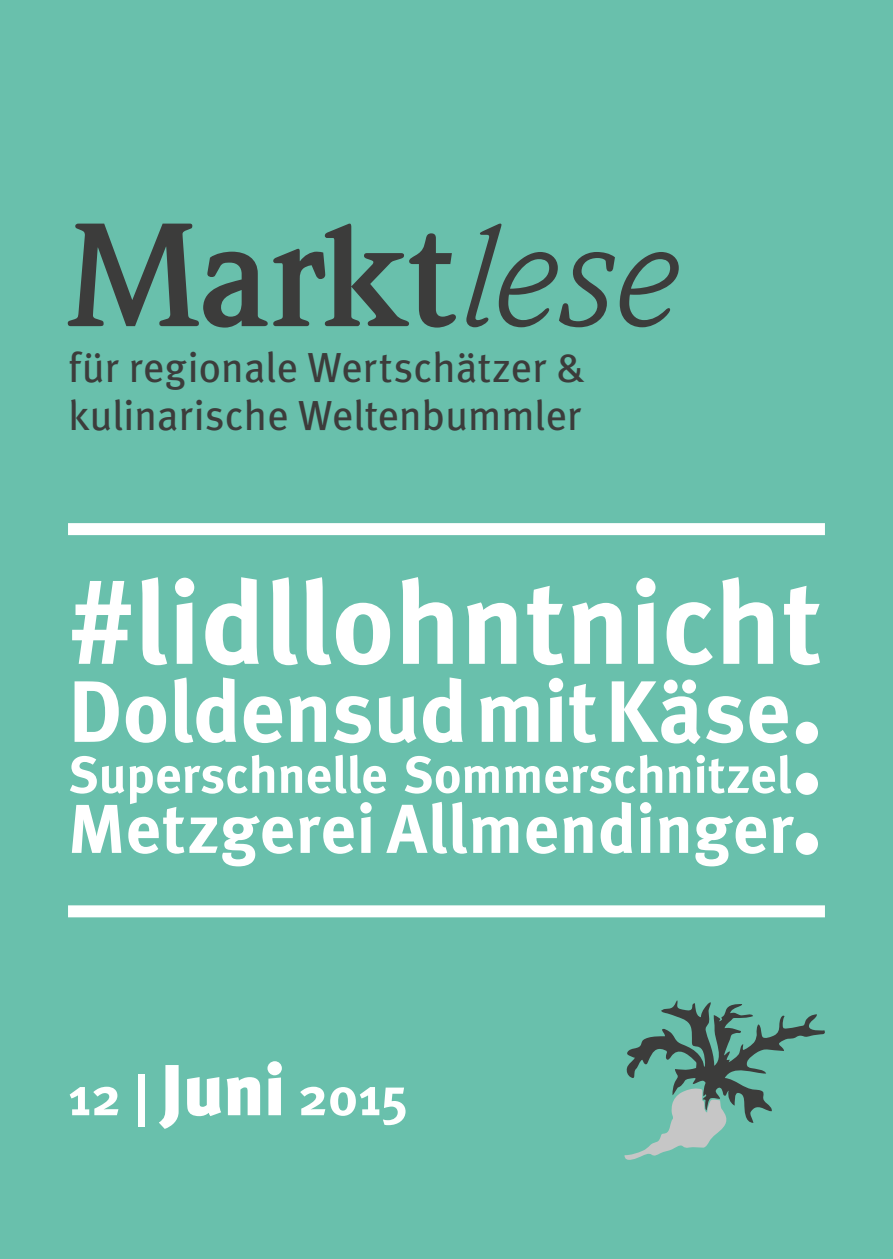
<style>
.page{position:relative;width:893px;height:1259px;background:#69c0ac}
.page>*{position:absolute;margin:0;border:0;box-sizing:border-box;transform-origin:0 0}
.t1{font:700 144px "Weidemann Std";letter-spacing:.005em;color:#3c3c3b}
.t2{font:700 126px "Meta Pro";color:#fff}
.t3{font:700 117px "Meta Pro";letter-spacing:-.005em;color:#fff}
.t4{font:700 87px "Meta Pro";letter-spacing:-.015em;color:#fff}
.t5{font:700 69px "Meta Pro";color:#fff}
.t6{font:700 54px "Meta Pro";letter-spacing:-.01em;color:#fff}
.t7{font:700 51.6px "Meta Pro";letter-spacing:-.01em;color:#fff}
.t8{font:42px/48px "Meta Pro";letter-spacing:-.01em;color:#3c3c3b}
.s1{font-weight:400;font-style:italic}
.s2{font-size:126px}
.s3{font-weight:900;font-size:72px}
</style>
<div class="page">
<div style="left:68px;top:523px;width:757px;height:12px;background:#fff"></div>
<div style="left:68px;top:905px;width:757px;height:12px;background:#fff"></div>
<svg style="left:624px;top:1000px;width:201px;height:160px"></svg>
<h1 class="t1" style="left:68px;top:192px;width:604px">Markt<span class="s1">lese</span></h1>
<p class="t8" style="left:68px;top:345px;width:519px">für regionale Wertschätzer &amp; kulinarische Weltenbummler</p>
<h3 class="t3" style="left:68px;top:549px;width:756px">#lidllohntnicht</h3>
<h3 class="t4" style="left:68px;top:656px;width:758px">Doldensud mit Käse<span class="s2">.</span></h3>
<p class="t7" style="left:68px;top:742px;width:725px">Superschnelle Sommerschnitzel</p>
<h2 class="t2" style="left:789px;top:669px;width:38px">.</h2>
<h3 class="t5" style="left:68px;top:785px;width:758px">Metzgerei Allmendinger<span class="s2">.</span></h3>
<p class="t6" style="left:68px;top:1062px;width:342px">12 | <span class="s3">Juni</span> 2015</p>
</div>
